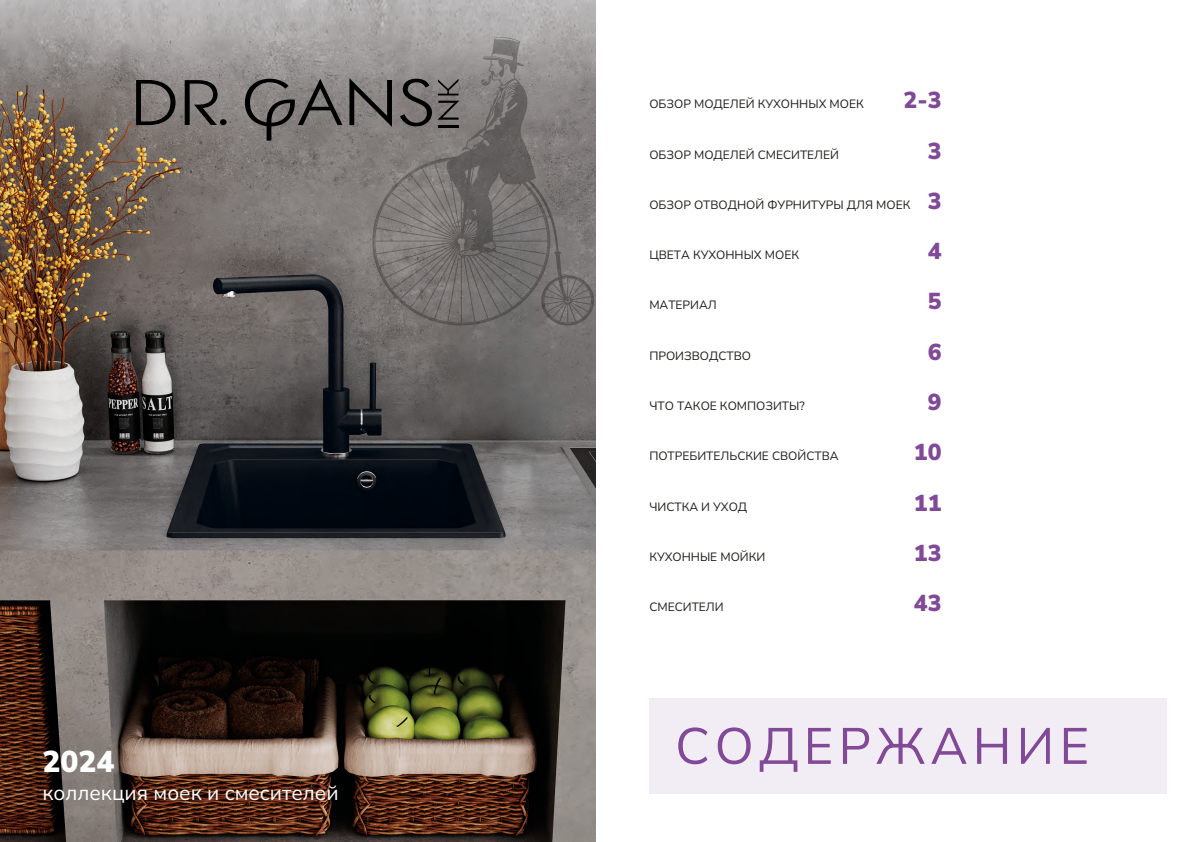
<style>
.page{position:relative;width:1191px;height:842px;background:#fff}
.page>*{position:absolute;margin:0;border:0;box-sizing:border-box;transform-origin:0 0}
.t1{font:200 51px "Nunito Sans 12 pt";letter-spacing:.1em;color:#814997}
.t2{font:200 30px "Nunito Sans 12 pt";color:#fff}
.Основной_текст{font:200 23px "Nunito Sans 12 pt";color:#814997}
.t3{font:200 21px "Nunito Sans 12 pt";color:#fff}
.Основной_текст-2{font:200 12px "Nunito Sans 12 pt";color:#1d1d1b}
.s1{font-size:23px;color:#814997}
</style>
<div class="page">
<img style="left:0;top:0;width:595px;height:842px">
<svg style="left:136px;top:36px;width:458px;height:289px;background:#7b7674"></svg>
<div style="left:649px;top:698px;width:517px;height:95px;background:#f2edf4"></div>
<p class="t2" style="left:43px;top:741px;width:73px">2024</p>
<p class="t3" style="left:43px;top:778px;width:297px">коллекция моек и смесителей</p>
<p class="Основной_текст-2" style="left:649px;top:96px;width:216px">ОБЗОР МОДЕЛЕЙ КУХОННЫХ МОЕК</p>
<p class="Основной_текст" style="left:903px;top:84px;width:39px">2-3</p>
<p class="Основной_текст-2" style="left:649px;top:146px;width:191px">ОБЗОР МОДЕЛЕЙ СМЕСИТЕЛЕЙ</p>
<p class="Основной_текст" style="left:927px;top:135px;width:15px">3</p>
<p class="Основной_текст-2" style="left:649px;top:196px;width:294px">ОБЗОР ОТВОДНОЙ ФУРНИТУРЫ ДЛЯ МОЕК <span class="s1">3</span></p>
<p class="Основной_текст-2" style="left:649px;top:247px;width:151px">ЦВЕТА КУХОННЫХ МОЕК</p>
<p class="Основной_текст" style="left:927px;top:235px;width:15px">4</p>
<p class="Основной_текст-2" style="left:649px;top:297px;width:69px">МАТЕРИАЛ</p>
<p class="Основной_текст" style="left:927px;top:286px;width:15px">5</p>
<p class="Основной_текст-2" style="left:649px;top:347px;width:103px">ПРОИЗВОДСТВО</p>
<p class="Основной_текст" style="left:927px;top:336px;width:15px">6</p>
<p class="Основной_текст-2" style="left:649px;top:398px;width:157px">ЧТО ТАКОЕ КОМПОЗИТЫ?</p>
<p class="Основной_текст" style="left:927px;top:386px;width:15px">9</p>
<p class="Основной_текст-2" style="left:649px;top:448px;width:191px">ПОТРЕБИТЕЛЬСКИЕ СВОЙСТВА</p>
<p class="Основной_текст" style="left:914px;top:436px;width:29px">10</p>
<p class="Основной_текст-2" style="left:649px;top:498px;width:99px">ЧИСТКА И УХОД</p>
<p class="Основной_текст" style="left:914px;top:487px;width:29px">11</p>
<p class="Основной_текст-2" style="left:649px;top:548px;width:117px">КУХОННЫЕ МОЙКИ</p>
<p class="Основной_текст" style="left:914px;top:537px;width:29px">13</p>
<p class="Основной_текст-2" style="left:649px;top:599px;width:76px">СМЕСИТЕЛИ</p>
<p class="Основной_текст" style="left:914px;top:587px;width:29px">43</p>
<p class="t1" style="left:675px;top:711px;width:415px">СОДЕРЖАНИЕ</p>
</div>
